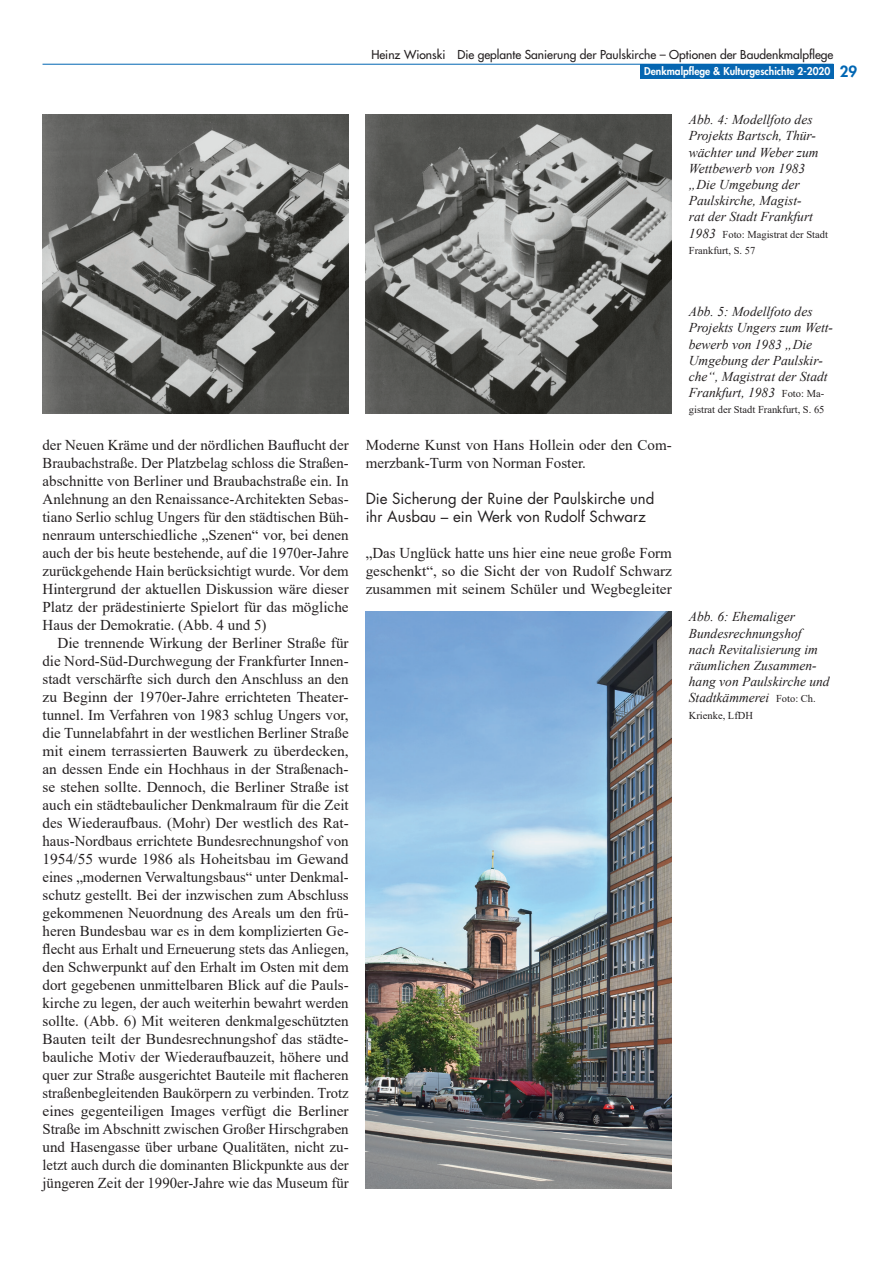
<style>
.page{position:relative;width:893px;height:1263px;background:#fff}
.page>*{position:absolute;margin:0;border:0;box-sizing:border-box;transform-origin:0 0}
.Fließtext{font:15px/18px "Times New Roman";color:#231f20;text-align:justify}
.Fließtext_ohne_Einzu{font:15px/18px "Times New Roman";color:#231f20;text-align:justify}
.Zwischentitel{font:15px/18px "Futura";color:#231f20}
.Bildtexte_mit_Autor{font:italic 13.5px/16.2px "Times New Roman";color:#231f20}
.t1{font:12px "Futura";color:#231f20}
.Bildtexte_mit_Autor-2{font:10.5px/16.2px "Times New Roman";color:#231f20}
.t2{font:800 10.5px "Futura";color:#fff}
.s1{font-size:15px;color:#0166b3}
.s2{font-style:italic;font-size:13.5px}
.s3{font-style:normal;font-size:10.5px}
</style>
<div class="page">
<div style="left:640px;top:64px;width:193px;height:15px;background:#0666b1"></div>
<hr style="left:43px;top:64px;width:790px;height:1px;background:#0166b3">
<img style="left:366px;top:115px;width:306px;height:299px">
<img style="left:43px;top:115px;width:306px;height:299px">
<img style="left:366px;top:612px;width:306px;height:576px">
<p class="t1" style="left:371px;top:46px;width:464px">Heinz Wionski Die geplante Sanierung der Paulskirche – Optionen der Baudenkmalpflege</p>
<p class="t2" style="left:644px;top:64px;width:214px">Denkmalpflege &amp; Kulturgeschichte 2-2020 <span class="s1">29</span></p>
<p class="Bildtexte_mit_Autor" style="left:689px;top:111px;width:131px">Abb. 4: Modellfoto des<br>Projekts Bartsch, Thür&shy;wächter und Weber zum<br>Wettbewerb von 1983 „Die Umgebung der<br>Paulskirche, Magist&shy;rat der Stadt Frankfurt</p>
<p class="Bildtexte_mit_Autor-2" style="left:689px;top:226px;width:141px"><span class="s2">1983</span> Foto: Magistrat der Stadt<br>Frankfurt, S. 57</p>
<p class="Fließtext" style="left:43px;top:436px;width:308px">der Neuen Kräme und der nördlichen Bauflucht der Braubachstraße. Der Platzbelag schloss die Straßen&shy;abschnitte von Berliner und Braubachstraße ein. In Anlehnung an den Renaissance-Architekten Sebas&shy;tiano Serlio schlug Ungers für den städtischen Büh&shy;nenraum unterschiedliche „Szenen“ vor, bei denen auch der bis heute bestehende, auf die 1970er-Jahre zurückgehende Hain berücksichtigt wurde. Vor dem Hintergrund der aktuellen Diskussion wäre dieser Platz der prädestinierte Spielort für das mögliche Haus der Demokratie. (Abb. 4 und 5)</p>
<p class="Fließtext" style="left:43px;top:634px;width:308px;text-indent:15px">Die trennende Wirkung der Berliner Straße für die Nord-Süd-Durchwegung der Frankfurter Innen&shy;stadt verschärfte sich durch den Anschluss an den zu Beginn der 1970er-Jahre errichteten Theater&shy;tunnel. Im Verfahren von 1983 schlug Ungers vor, die Tunnelabfahrt in der westlichen Berliner Straße mit einem terrassierten Bauwerk zu überdecken, an dessen Ende ein Hochhaus in der Straßenach&shy;se stehen sollte. Dennoch, die Berliner Straße ist auch ein städtebaulicher Denkmalraum für die Zeit des Wiederaufbaus. (Mohr) Der westlich des Rat&shy;haus-Nordbaus errichtete Bundesrechnungshof von 1954/55 wurde 1986 als Hoheitsbau im Gewand eines „modernen Verwaltungsbaus“ unter Denkmal&shy;schutz gestellt. Bei der inzwischen zum Abschluss gekommenen Neuordnung des Areals um den frü&shy;heren Bundesbau war es in dem komplizierten Ge&shy;flecht aus Erhalt und Erneuerung stets das Anliegen, den Schwerpunkt auf den Erhalt im Osten mit dem dort gegebenen unmittelbaren Blick auf die Pauls&shy;kirche zu legen, der auch weiterhin bewahrt werden sollte. (Abb. 6) Mit weiteren denkmalgeschützten Bauten teilt der Bundesrechnungshof das städte&shy;bauliche Motiv der Wiederaufbauzeit, höhere und quer zur Straße ausgerichtet Bauteile mit flacheren straßenbegleitenden Baukörpern zu verbinden. Trotz eines gegenteiligen Images verfügt die Berliner Straße im Abschnitt zwischen Großer Hirschgraben und Hasengasse über urbane Qualitäten, nicht zu&shy;letzt auch durch die dominanten Blickpunkte aus der jüngeren Zeit der 1990er-Jahre wie das Museum für</p>
<p class="Fließtext" style="left:366px;top:436px;width:308px">Moderne Kunst von Hans Hollein oder den Com&shy;merzbank-Turm von Norman Foster.</p>
<p class="Zwischentitel" style="left:366px;top:489px;width:290px">Die Sicherung der Ruine der Paulskirche und ihr Ausbau – ein Werk von Rudolf Schwarz</p>
<p class="Fließtext_ohne_Einzu" style="left:366px;top:544px;width:308px">„Das Unglück hatte uns hier eine neue große Form geschenkt“, so die Sicht der von Rudolf Schwarz zusammen mit seinem Schüler und Wegbegleiter</p>
<p class="Bildtexte_mit_Autor" style="left:689px;top:303px;width:146px">Abb. 5: Modellfoto des<br>Projekts Ungers zum Wett&shy;bewerb von 1983 „Die<br>Umgebung der Paulskir&shy;che“, Magistrat der Stadt<br>Frankfurt, 1983 <span class="s3">Foto: Ma-</span></p>
<p class="Bildtexte_mit_Autor-2" style="left:689px;top:401px;width:137px">gistrat der Stadt Frankfurt, S. 65</p>
<p class="Bildtexte_mit_Autor" style="left:689px;top:608px;width:142px">Abb. 6: Ehemaliger<br>Bundesrechnungshof nach Revitalisierung im räumlichen Zusammen&shy;hang von Paulskirche und<br>Stadtkämmerei <span class="s3">Foto: Ch.</span></p>
<p class="Bildtexte_mit_Autor-2" style="left:689px;top:707px;width:66px">Krienke, LfDH</p>
</div>
